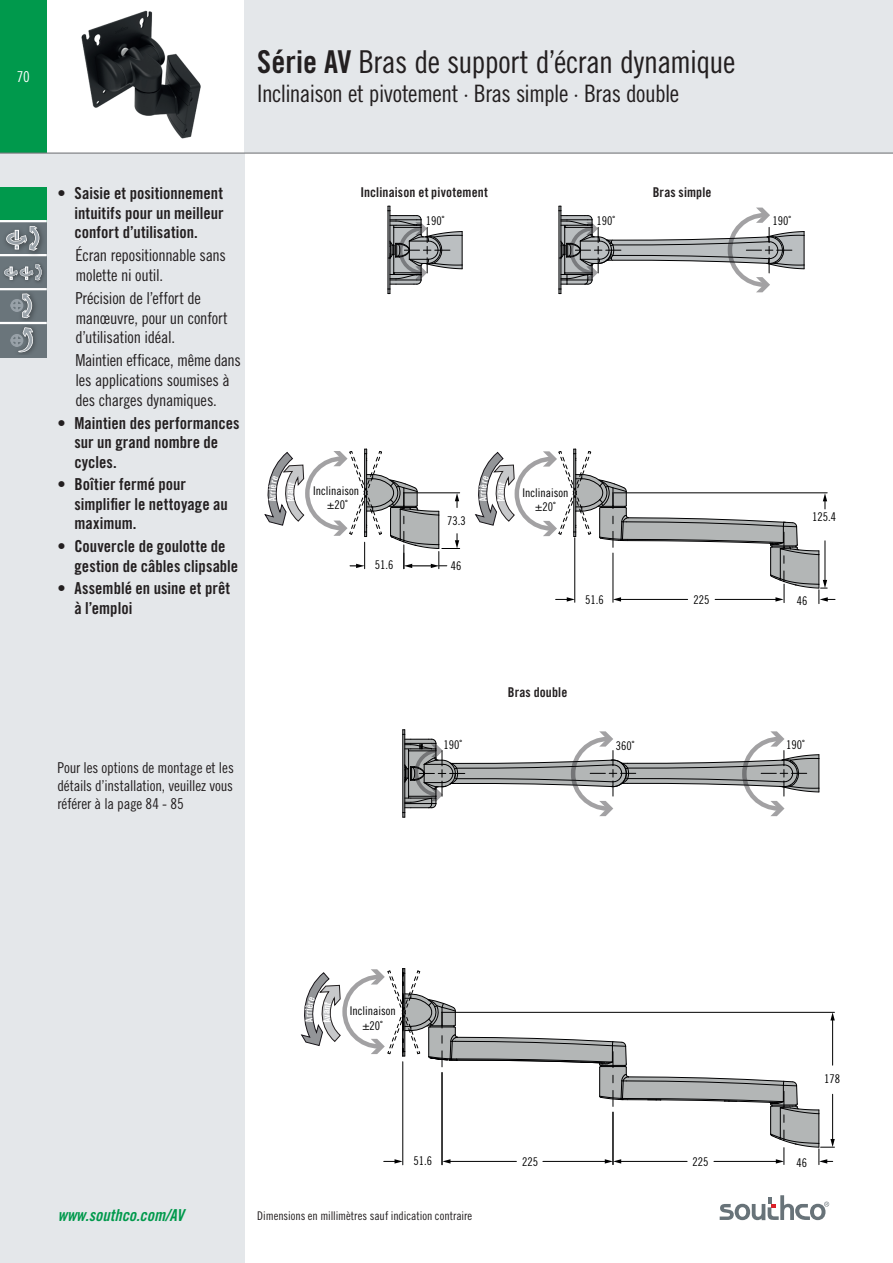
<style>
.page{position:relative;width:893px;height:1263px;background:#fff}
.page>*{position:absolute;margin:0;border:0;box-sizing:border-box;transform-origin:0 0}
.t1{font:31.5px "Trade Gothic LT Std Cn 18";letter-spacing:-.02em;color:#231f20}
.t2{font:24px "Trade Gothic LT Std Cn 18";letter-spacing:-.02em;color:#231f20}
.t3{font:16.5px/19.5px "Trade Gothic LT Std Bd Cn 20";color:#231f20}
.t4{font:16.5px/19.8px "Trade Gothic LT Std Cn 18";letter-spacing:-.015em;color:#231f20}
.t5{font:16.5px "Trade Gothic LT Std Bd Cn 20 Obl";color:#00994c}
.t6{font:15px/18px "Trade Gothic LT Std Cn 18";letter-spacing:-.01em;color:#231f20;text-align:justify}
.t7{font:15px "Trade Gothic LT Std Cn 18";color:#fff}
.t8{font:13.5px "Trade Gothic LT Std Bd Cn 20";letter-spacing:.01em;color:#231f20}
.t9{font:12px/14.4px "Trade Gothic Cond Eighteen";color:#000001;text-align:center}
.t10{font:12px "Trade Gothic LT Std Cn 18";color:#231f20}
.s1{font-family:"Trade Gothic LT Std Bd Cn 20"}
</style>
<div class="page">
<div style="left:244px;top:0;width:649px;height:153px;background:#e4e7ea"></div>
<div style="left:0;top:153px;width:244px;height:1110px;background:#e4e7ea"></div>
<div style="left:0;top:0;width:47px;height:153px;background:#00994c"></div>
<div style="left:0;top:187px;width:47px;height:34px;background:#00994c"></div>
<hr style="left:0;top:153px;width:893px;height:1px;background:#787a7d">
<svg style="left:720px;top:1195px;width:109px;height:25px"></svg>
<div style="left:0;top:222px;width:47px;height:135px;background:#6a757b"></div>
<hr style="left:0;top:254px;width:47px;height:2px;background:#fff">
<hr style="left:0;top:322px;width:47px;height:2px;background:#fff">
<hr style="left:0;top:220px;width:47px;height:2px;background:#fff">
<hr style="left:0;top:288px;width:47px;height:2px;background:#fff">
<img style="left:42px;top:267px;width:2px;height:12px">
<svg style="left:4px;top:263px;width:38px;height:20px"></svg>
<img style="left:31px;top:228px;width:16px;height:27px">
<svg style="left:5px;top:226px;width:34px;height:25px"></svg>
<img style="left:22px;top:296px;width:14px;height:24px">
<svg style="left:10px;top:293px;width:22px;height:25px"></svg>
<img style="left:19px;top:326px;width:17px;height:29px">
<svg style="left:10px;top:327px;width:24px;height:25px"></svg>
<svg style="left:402px;top:729px;width:418px;height:89px"></svg>
<svg style="left:558px;top:206px;width:247px;height:88px"></svg>
<svg style="left:387px;top:206px;width:76px;height:88px"></svg>
<hr style="left:402px;top:1062px;width:1px;height:103px;background:#000001">
<hr style="left:442px;top:1072px;width:1px;height:93px;background:#000001">
<img style="left:81px;top:10px;width:120px;height:129px">
<svg style="left:300px;top:968px;width:535px;height:196px"></svg>
<svg style="left:264px;top:449px;width:196px;height:120px"></svg>
<svg style="left:474px;top:449px;width:361px;height:155px"></svg>
<p class="t7" style="left:17px;top:67px;width:14px">70</p>
<h1 class="t1" style="left:257px;top:43px;width:480px"><span class="s1">Série AV</span> Bras de support d’écran dynamique</h1>
<h2 class="t2" style="left:257px;top:79px;width:423px">Inclinaison et pivotement · Bras simple · Bras double</h2>
<p class="t3" style="left:74px;top:183px;width:151px;text-align:justify;text-indent:-17px">• Saisie et positionnement intuitifs pour un meilleur confort d’utilisation.</p>
<p class="t4" style="left:75px;top:245px;width:152px">Écran repositionnable sans molette ni outil.</p>
<p class="t4" style="left:75px;top:288px;width:154px">Précision de l’effort de manœuvre, pour un confort d’utilisation idéal.</p>
<p class="t4" style="left:75px;top:350px;width:167px">Maintien efficace, même dans les applications soumises à des charges dynamiques.</p>
<p class="t3" style="left:74px;top:413px;width:167px;text-indent:-17px">• Maintien des performances sur un grand nombre de cycles.</p>
<p class="t3" style="left:74px;top:475px;width:155px;text-indent:-17px">• Boîtier fermé pour simplifier le nettoyage au maximum.</p>
<p class="t3" style="left:74px;top:536px;width:165px;text-indent:-17px">• Couvercle de goulotte de gestion de câbles clipsable</p>
<p class="t3" style="left:74px;top:578px;width:157px;text-indent:-17px">• Assemblé en usine et prêt à l’emploi</p>
<p class="t6" style="left:57px;top:758px;width:178px">Pour les options de montage et les détails d’installation, veuillez vous référer à la page 84 - 85</p>
<p class="t8" style="left:360px;top:184px;width:129px">Inclinaison et pivotement</p>
<p class="t8" style="left:653px;top:184px;width:60px">Bras simple</p>
<p class="t9" style="left:426px;top:213px;width:20px">190˚</p>
<p class="t9" style="left:597px;top:213px;width:20px">190˚</p>
<p class="t9" style="left:772px;top:214px;width:20px">190˚</p>
<p class="t9" style="left:313px;top:483px;width:47px">Inclinaison ±20˚</p>
<p class="t9" style="left:523px;top:485px;width:47px">Inclinaison ±20˚</p>
<p class="t9" style="left:375px;top:557px;width:20px">51.6</p>
<p class="t9" style="left:447px;top:513px;width:20px">73.3</p>
<p class="t9" style="left:451px;top:558px;width:12px">46</p>
<p class="t9" style="left:812px;top:510px;width:25px">125.4</p>
<p class="t9" style="left:585px;top:593px;width:20px">51.6</p>
<p class="t9" style="left:693px;top:593px;width:17px">225</p>
<p class="t9" style="left:797px;top:593px;width:12px">46</p>
<p class="t8" style="left:508px;top:684px;width:61px">Bras double</p>
<p class="t9" style="left:444px;top:737px;width:20px">190˚</p>
<p class="t9" style="left:616px;top:738px;width:20px">360˚</p>
<p class="t9" style="left:786px;top:738px;width:20px">190˚</p>
<p class="t5" style="left:58px;top:1205px;width:127px">www.southco.com/AV</p>
<p class="t9" style="left:350px;top:1004px;width:47px">Inclinaison ±20˚</p>
<p class="t9" style="left:824px;top:1071px;width:17px">178</p>
<p class="t9" style="left:413px;top:1153px;width:20px">51.6</p>
<p class="t9" style="left:522px;top:1154px;width:17px">225</p>
<p class="t9" style="left:693px;top:1154px;width:17px">225</p>
<p class="t9" style="left:796px;top:1155px;width:12px">46</p>
<p class="t10" style="left:257px;top:1208px;width:216px">Dimensions en millimètres sauf indication contraire</p>
</div>
